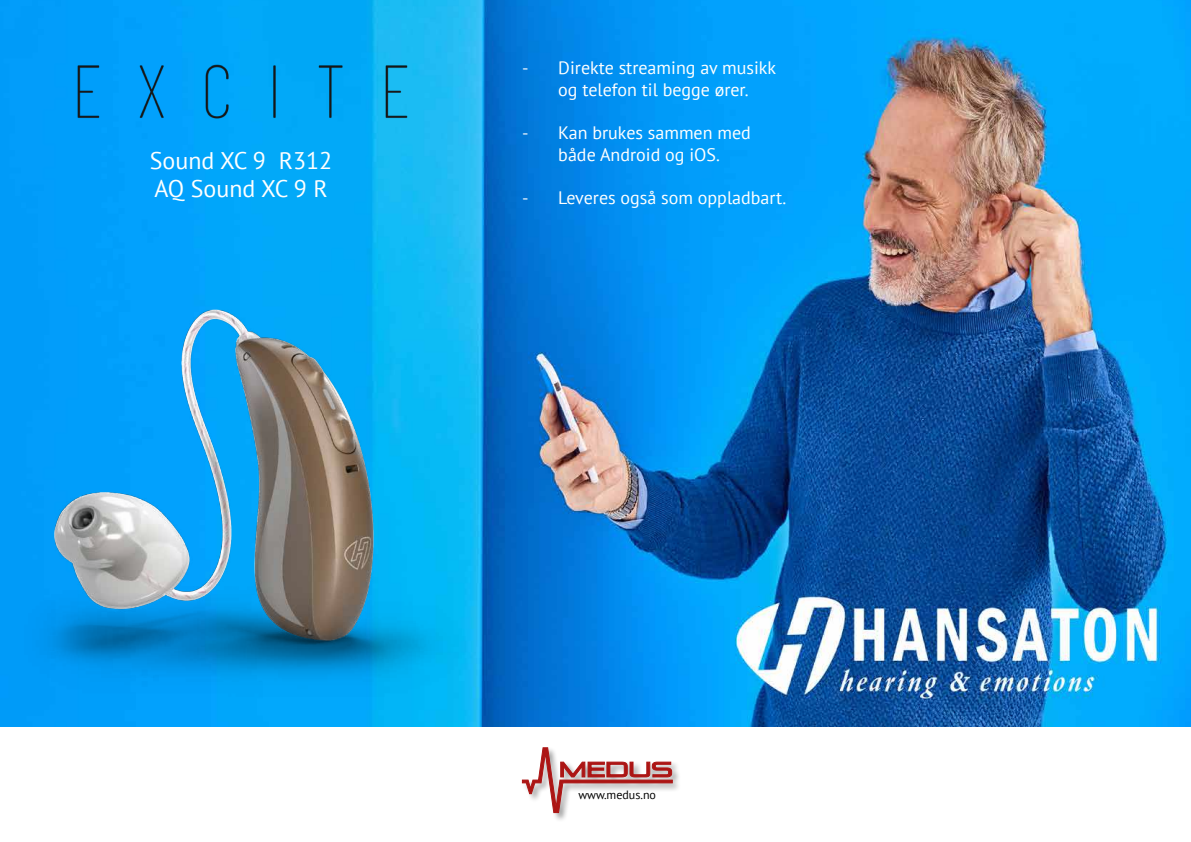
<style>
.page{position:relative;width:1191px;height:842px;background:#fff}
.page>*{position:absolute;margin:0;border:0;box-sizing:border-box;transform-origin:0 0}
.t1{font:24px/28.8px "PT Sans";color:#fff}
.t2{font:18px/21.6px "PT Sans";color:#fff;text-align:center}
.t3{font:12px "PT Sans";color:#000}
</style>
<div class="page">
<img style="left:0;top:0;width:1191px;height:726px">
<div style="left:521px;top:746px;width:160px;height:76px;background:#000;opacity:.4"></div>
<svg style="left:522px;top:747px;width:150px;height:66px"></svg>
<img style="left:61px;top:59px;width:360px;height:75px">
<img style="left:21px;top:282px;width:450px;height:445px">
<h1 class="t1" style="left:150px;top:145px;width:184px">Sound XC 9 R312<br>AQ Sound XC 9 R</h1>
<p class="t2" style="left:522px;top:57px;width:255px">- Direkte streaming av musikk og telefon til begge ører.</p>
<p class="t2" style="left:522px;top:122px;width:230px">- Kan brukes sammen med både Android og iOS.</p>
<p class="t2" style="left:522px;top:186px;width:266px">- Leveres også som oppladbart.</p>
<p class="t3" style="left:578px;top:787px;width:79px">www.medus.no</p>
</div>
